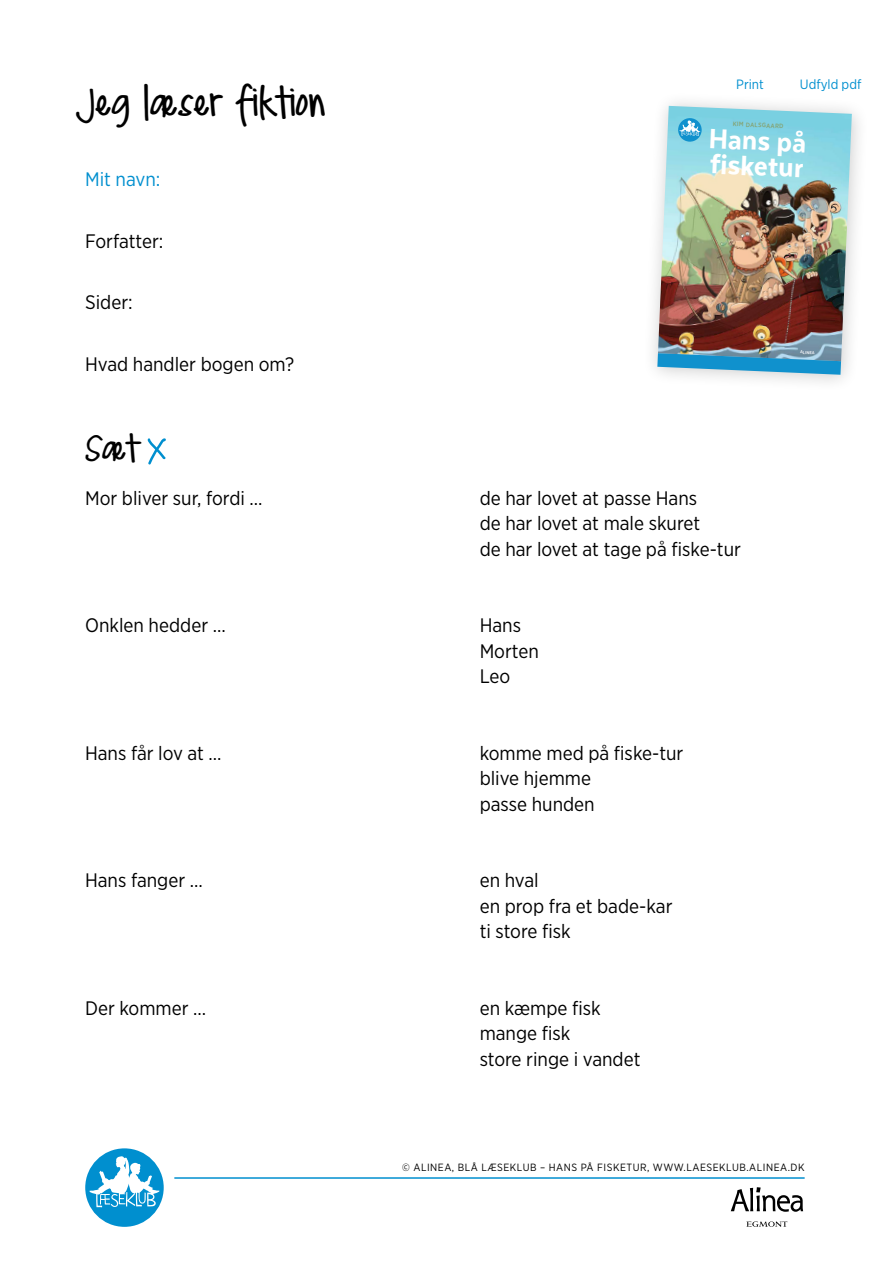
<style>
.page{position:relative;width:893px;height:1263px;background:#fff}
.page>*{position:absolute;margin:0;border:0;box-sizing:border-box;transform-origin:0 0}
.t1{font:800 31.95px/25.3px "Texta Narrow";color:#fff}
.t2{font:300 24px "DJB Meand My Shadow";color:#000}
.t3{font:300 21px "DJB Meand My Shadow";color:#000}
.t4{font:19.5px/25.5px "Gotham Narrow";color:#000}
.t5{font:19.5px "Gotham Narrow";color:#008fcf}
.t6{font:13.5px "Gotham Narrow";color:#008fcf}
.t7{font:10.5px "Gotham Narrow";letter-spacing:.05em;color:#000}
.t8{font:500 6.3px "Gotham Narrow";color:#84a372}
.t9{font:500 4.2px "Gotham Narrow";color:#fff}
</style>
<div class="page">
<div style="left:85px;top:1148px;width:79px;height:79px;background:#008fcf;border-radius:50%"></div>
<svg style="left:89px;top:1156px;width:70px;height:51px"></svg>
<svg style="left:841px;top:109px;width:11px;height:266px"></svg>
<img style="left:657px;top:106px;width:184px;height:269px">
<svg style="left:731px;top:1187px;width:72px;height:25px"></svg>
<svg style="left:746px;top:1221px;width:41px;height:6px"></svg>
<hr style="left:174px;top:1177px;width:631px;height:2px;background:#008fcf">
<svg style="left:147px;top:438px;width:19px;height:27px"></svg>
<p class="t2" style="left:84px;top:93px;width:243px">Jeg læser fiktion</p>
<p class="t5" style="left:85px;top:167px;width:77px">Mit navn:</p>
<p class="t4" style="left:85px;top:228px;width:80px">Forfatter:</p>
<p class="t4" style="left:85px;top:289px;width:49px">Sider:</p>
<p class="t4" style="left:85px;top:351px;width:211px">Hvad handler bogen om?</p>
<p class="t3" style="left:86px;top:441px;width:54px">Sæt</p>
<p class="t6" style="left:736px;top:76px;width:29px">Print</p>
<p class="t6" style="left:800px;top:76px;width:63px">Udfyld pdf</p>
<p class="t8" style="left:733px;top:120px;width:52px;rotate:2deg">KIM DALSGAARD</p>
<h1 class="t1" style="left:710px;top:125px;width:99px;rotate:3deg">Hans på fisketur</h1>
<p class="t9" style="left:800px;top:349px;width:16px;rotate:3deg">ALINEA</p>
<p class="t4" style="left:85px;top:485px;width:179px">Mor bliver sur, fordi …</p>
<p class="t4" style="left:480px;top:485px;width:263px">de har lovet at passe Hans<br>de har lovet at male skuret<br>de har lovet at tage på fiske-tur</p>
<p class="t4" style="left:85px;top:612px;width:142px">Onklen hedder …</p>
<p class="t4" style="left:480px;top:612px;width:61px">Hans<br>Morten<br>Leo</p>
<p class="t4" style="left:85px;top:740px;width:138px">Hans får lov at …</p>
<p class="t4" style="left:480px;top:740px;width:205px">komme med på fiske-tur blive hjemme<br>passe hunden</p>
<p class="t4" style="left:85px;top:867px;width:119px">Hans fanger …</p>
<p class="t4" style="left:480px;top:867px;width:194px">en hval<br>en prop fra et bade-kar ti store fisk</p>
<p class="t4" style="left:85px;top:995px;width:123px">Der kommer …</p>
<p class="t4" style="left:480px;top:995px;width:162px">en kæmpe fisk mange fisk<br>store ringe i vandet</p>
<p class="t7" style="left:402px;top:1161px;width:404px">© ALINEA, BLÅ LÆSEKLUB – HANS PÅ FISKETUR, WWW.LAESEKLUB.ALINEA.DK</p>
</div>
